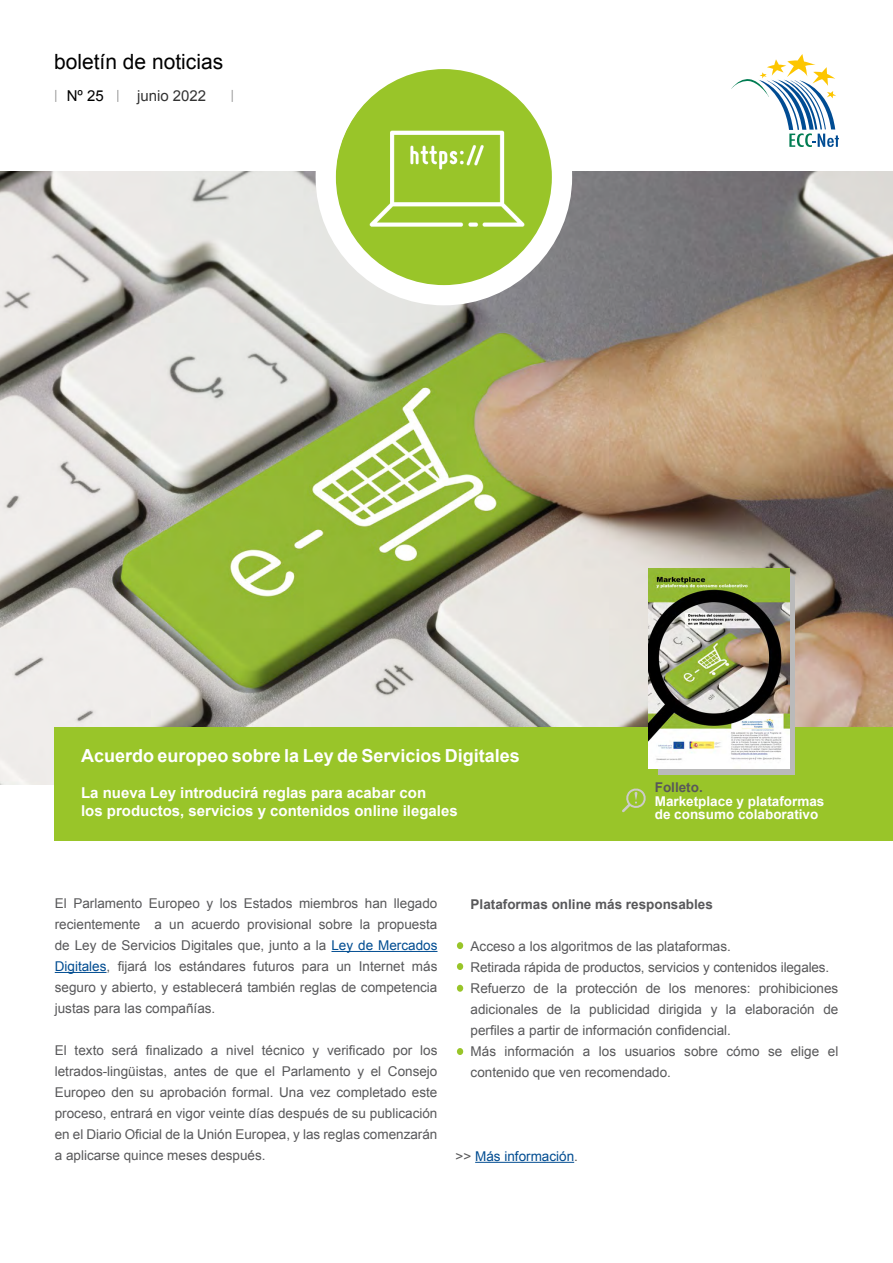
<style>
.page{position:relative;width:893px;height:1263px;background:#fff}
.page>*{position:absolute;margin:0;border:0;box-sizing:border-box;transform-origin:0 0}
.t1{font:21px "Arial";color:#000}
.t2{font:700 18px "Arial";color:#fff}
.t3{font:700 15px/18px "Arial";color:#fff}
.t4{font:15px "Arial";color:#333}
.t5{font:15px "Arial";color:#000}
.t6{font:13.5px/21px "Arial";color:#58585a;text-align:justify}
.t7{font:700 13.5px/13.5px "Arial";color:#fff}
.t8{font:700 13.5px "Arial";color:#58585a}
.t9{font:13.5px "Arial";color:#004c91}
.s1{color:#004c91}
.s2{color:#58585a}
</style>
<div class="page">
<svg style="left:731px;top:54px;width:108px;height:93px"></svg>
<svg style="left:55px;top:90px;width:1px;height:12px"></svg>
<svg style="left:117px;top:90px;width:1px;height:12px"></svg>
<svg style="left:232px;top:90px;width:1px;height:12px"></svg>
<img style="left:0;top:172px;width:893px;height:612px">
<div style="left:316px;top:49px;width:256px;height:256px;background:#fff;border-radius:50%"></div>
<img style="left:336px;top:69px;width:216px;height:216px;border-radius:108px">
<div style="left:55px;top:728px;width:838px;height:113px;background:#99c529"></div>
<hr style="left:331px;top:951px;width:106px;height:1px;background:#004c91">
<hr style="left:55px;top:972px;width:52px;height:1px;background:#004c91">
<hr style="left:475px;top:1162px;width:99px;height:1px;background:#004c91">
<div style="left:457px;top:942px;width:6px;height:7px;background:#99c529;border-radius:50%"></div>
<div style="left:457px;top:963px;width:6px;height:7px;background:#99c529;border-radius:50%"></div>
<div style="left:457px;top:985px;width:6px;height:7px;background:#99c529;border-radius:50%"></div>
<div style="left:457px;top:1048px;width:6px;height:7px;background:#99c529;border-radius:50%"></div>
<div style="left:658px;top:577px;width:136px;height:198px;background:linear-gradient(to right,#bababa,#bababa)"></div>
<img style="left:648px;top:569px;width:141px;height:199px">
<svg style="left:622px;top:788px;width:24px;height:24px"></svg>
<h1 class="t1" style="left:54px;top:47px;width:171px">boletín de noticias</h1>
<p class="t5" style="left:67px;top:86px;width:39px">Nº 25</p>
<p class="t4" style="left:137px;top:85px;width:71px">junio 2022</p>
<h2 class="t2" style="left:81px;top:743px;width:440px">Acuerdo europeo sobre la Ley de Servicios Digitales</h2>
<p class="t3" style="left:81px;top:784px;width:378px">La nueva Ley introducirá reglas para acabar con<br>los productos, servicios y contenidos online ilegales</p>
<p class="t8" style="left:655px;top:778px;width:50px">Folleto.</p>
<p class="t7" style="left:655px;top:794px;width:171px">Marketplace y plataformas de consumo colaborativo</p>
<p class="t6" style="left:55px;top:893px;width:384px">El Parlamento Europeo y los Estados miembros han llegado recientemente a un acuerdo provisional sobre la propuesta de Ley de Servicios Digitales que, junto a la <span class="s1">Ley de Mercados Digitales</span>, fijará los estándares futuros para un Internet más seguro y abierto, y establecerá también reglas de competencia justas para las compañías.</p>
<p class="t6" style="left:55px;top:1040px;width:384px">El texto será finalizado a nivel técnico y verificado por los letrados-lingüistas, antes de que el Parlamento y el Consejo Europeo den su aprobación formal. Una vez completado este proceso, entrará en vigor veinte días después de su publicación en el Diario Oficial de la Unión Europea, y las reglas comenzarán a aplicarse quince meses después.</p>
<p class="t8" style="left:471px;top:894px;width:244px">Plataformas online más responsables</p>
<p class="t6" style="left:471px;top:935px;width:369px;text-align:left">Acceso a los algoritmos de las plataformas.<br>Retirada rápida de productos, servicios y contenidos ilegales.<br>Refuerzo de la protección de los menores: prohibiciones adicionales de la publicidad dirigida y la elaboración de perfiles a partir de información confidencial.<br>Más información a los usuarios sobre cómo se elige el contenido que ven recomendado.</p>
<p class="t9" style="left:456px;top:1147px;width:124px"><span class="s2">&gt;&gt;</span> Más información<span class="s2">.</span></p>
</div>
